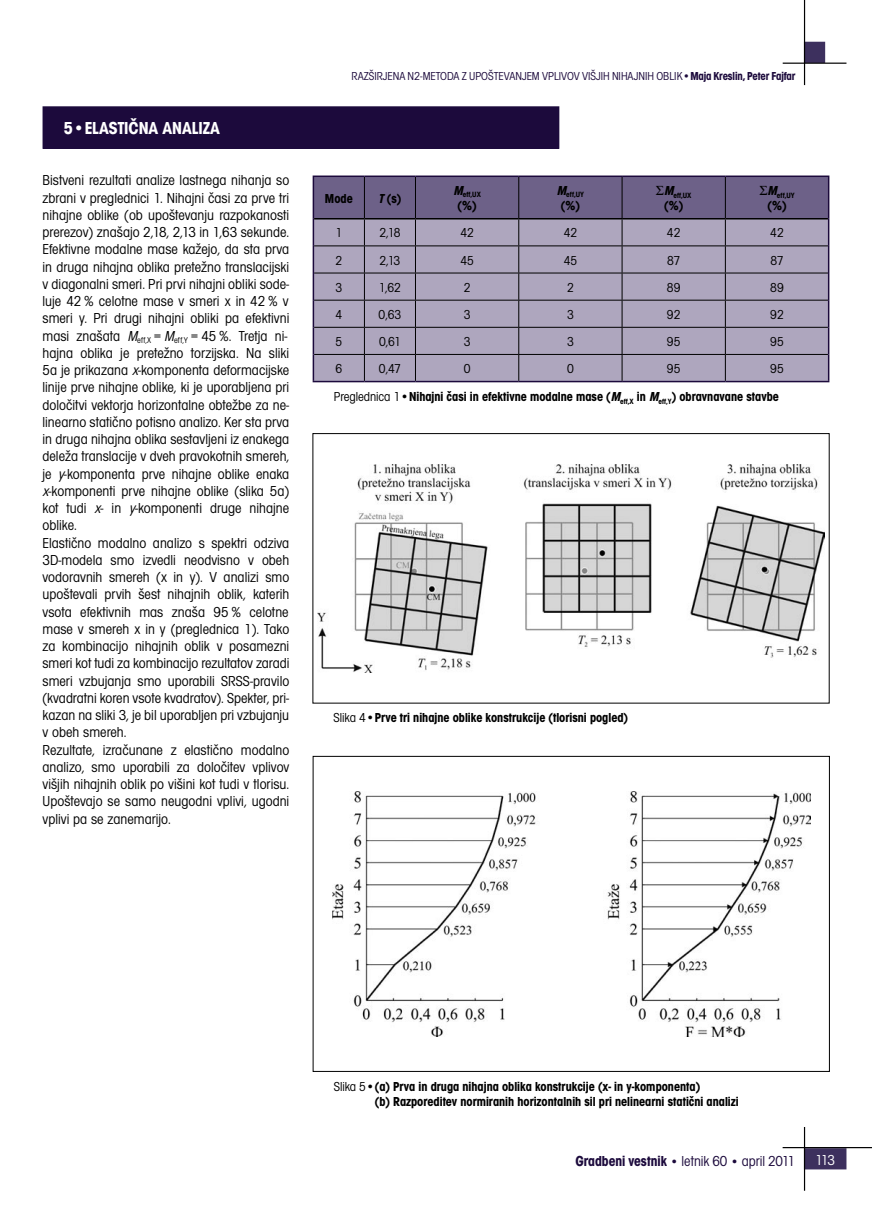
<style>
.page{position:relative;width:872px;height:1212px;background:#fff}
.page>*{position:absolute;margin:0;border:0;box-sizing:border-box;transform-origin:0 0}
._12_13{font:700 condensed 18px "Avant Gar Got Itc TEE";color:#fff}
.Osnovni_tekst{font:condensed 15px/17.2px "Avant Gar Got Itc TEE";color:#000;text-align:justify}
.t1{font:condensed 15px "Avant Gar Got Itc TEE";color:#1c0a3c}
.t2{font:condensed 15px "Avant Gar Got Itc TEE";color:#fff}
.Podpisi{font:700 condensed 13.5px "Avant Gar Got Itc TEE";color:#000}
.Osnovni_tekst-2{font:condensed 13.5px "Avant Gar Got Itc TEE";color:#000}
.Osnovni_tekst-3{font:700 condensed 13.5px "Avant Gar Got Itc TEE";color:#000}
._24_25{font:condensed 12px "Avant Gar Got Itc TEE";color:#1c0a3c}
.Osnovni_tekst-4{font:700 condensed 7.8px "Avant Gar Got Itc TEE";color:#000}
.s1{font-style:italic}
.s2{font-weight:700}
.s3{font-weight:400}
.s4{font-weight:400;color:#fff}
.s5{font-weight:700;font-size:13.5px}
</style>
<div class="page">
<div style="left:804px;top:1149px;width:41px;height:20px;background:#3d305e"></div>
<div style="left:804px;top:1148px;width:42px;height:21px;border:2px solid #3d305e"></div>
<hr style="left:782px;top:1147px;width:90px;height:1px;background:#000">
<hr style="left:804px;top:1127px;width:1px;height:64px;background:#000">
<div style="left:804px;top:42px;width:20px;height:20px;background:#3d305e"></div>
<div style="left:804px;top:42px;width:21px;height:21px;border:2px solid #3d305e"></div>
<hr style="left:782px;top:63px;width:64px;height:1px;background:#000">
<hr style="left:804px;top:0;width:1px;height:85px;background:#000">
<div style="left:43px;top:107px;width:515px;height:41px;background:#1c0a3c"></div>
<div style="left:43px;top:106px;width:516px;height:43px;border:2px solid #1c0a3c"></div>
<hr style="left:313px;top:381px;width:51px;height:1px;background:#1c0a3c">
<hr style="left:364px;top:381px;width:51px;height:1px;background:#1c0a3c">
<hr style="left:415px;top:381px;width:104px;height:1px;background:#1c0a3c">
<hr style="left:519px;top:381px;width:103px;height:1px;background:#1c0a3c">
<hr style="left:622px;top:381px;width:103px;height:1px;background:#1c0a3c">
<hr style="left:725px;top:381px;width:104px;height:1px;background:#1c0a3c">
<div style="left:313px;top:433px;width:516px;height:270px;border:1px solid #000"></div>
<div style="left:313px;top:756px;width:516px;height:316px;border:1px solid #000"></div>
<img style="left:318px;top:465px;width:506px;height:207px">
<img style="left:332px;top:791px;width:478px;height:245px">
<svg style="left:313px;top:176px;width:516px;height:205px;background:#988faa"></svg>
<p class="_12_13" style="left:64px;top:118px;width:158px">5•ELASTIČNA ANALIZA</p>
<p class="Osnovni_tekst" style="left:43px;top:172px;width:248px;text-align:left">Bistveni rezultati analize lastnega nihanja so zbrani v preglednici 1. Nihajni časi za prve tri nihajne oblike (ob upoštevanju razpokanosti prerezov) znašajo 2,18, 2,13 in 1,63 sekunde.<br>Efektivne modalne mase kažejo, da sta prva in druga nihajna oblika pretežno translacijski v diagonalni smeri. Pri prvi nihajni obliki sode&shy;luje 42 % celotne mase v smeri x in 42 % v smeri y. Pri drugi nihajni obliki pa efektivni masi znašata <span class="s1">M</span><sub>eff,X</sub> = <span class="s1">M</span><sub>eff,Y</sub> = 45 %. Tretja ni&shy;hajna oblika je pretežno torzijska. Na sliki 5a je prikazana <span class="s1">x</span>-komponenta deformacijske linije prve nihajne oblike, ki je uporabljena pri določitvi vektorja horizontalne obtežbe za ne&shy;linearno statično potisno analizo. Ker sta prva in druga nihajna oblika sestavljeni iz enakega deleža translacije v dveh pravokotnih smereh, je <span class="s1">y</span>-komponenta prve nihajne oblike enaka <span class="s1">x</span>-komponenti prve nihajne oblike (slika 5a) kot tudi <span class="s1">x</span>- in <span class="s1">y</span>-komponenti druge nihajne oblike.</p>
<p class="Osnovni_tekst" style="left:43px;top:534px;width:248px">Elastično modalno analizo s spektri odziva 3D-modela smo izvedli neodvisno v obeh vodoravnih smereh (x in y). V analizi smo upoštevali prvih šest nihajnih oblik, katerih vsota efektivnih mas znaša 95 % celotne mase v smereh x in y (preglednica 1). Tako za kombinacijo nihajnih oblik v posamezni smeri kot tudi za kombinacijo rezultatov zaradi smeri vzbujanja smo uporabili SRSS-pravilo (kvadratni koren vsote kvadratov). Spekter, pri&shy;kazan na sliki 3, je bil uporabljen pri vzbujanju v obeh smereh.</p>
<p class="Osnovni_tekst" style="left:43px;top:741px;width:248px">Rezultate, izračunane z elastično modalno analizo, smo uporabili za določitev vplivov višjih nihajnih oblik po višini kot tudi v tlorisu.<br>Upoštevajo se samo neugodni vplivi, ugodni vplivi pa se zanemarijo.</p>
<p class="_24_25" style="left:351px;top:70px;width:445px">RAZŠIRJENA N2-METODA Z UPOŠTEVANJEM VPLIVOV VIŠJIH NIHAJNIH OBLIK•<span class="s2">Maja Kreslin, Peter Fajfar</span></p>
<p class="Osnovni_tekst-3" style="left:325px;top:190px;width:29px">Mode</p>
<p class="Osnovni_tekst-3" style="left:378px;top:190px;width:24px"><span class="s1">T</span>(s)</p>
<p class="Osnovni_tekst-4" style="left:453px;top:190px;width:29px"><sup>M</sup>eff,UX</p>
<p class="Osnovni_tekst-3" style="left:457px;top:198px;width:20px">(%)</p>
<p class="Osnovni_tekst-4" style="left:557px;top:190px;width:29px"><sup>M</sup>eff,UY</p>
<p class="Osnovni_tekst-3" style="left:561px;top:198px;width:20px">(%)</p>
<p class="Osnovni_tekst-4" style="left:664px;top:190px;width:29px"><sup>M</sup>eff,UX</p>
<p class="Osnovni_tekst-3" style="left:664px;top:198px;width:20px">(%)</p>
<p class="Osnovni_tekst-4" style="left:767px;top:190px;width:29px"><sup>M</sup>eff,UY</p>
<p class="Osnovni_tekst-3" style="left:767px;top:198px;width:20px">(%)</p>
<p class="Osnovni_tekst-2" style="left:335px;top:225px;width:8px">1</p>
<p class="Osnovni_tekst-2" style="left:379px;top:225px;width:22px">2,18</p>
<p class="Osnovni_tekst-2" style="left:460px;top:225px;width:15px">42</p>
<p class="Osnovni_tekst-2" style="left:563px;top:225px;width:15px">42</p>
<p class="Osnovni_tekst-2" style="left:667px;top:225px;width:15px">42</p>
<p class="Osnovni_tekst-2" style="left:770px;top:225px;width:15px">42</p>
<p class="Osnovni_tekst-2" style="left:335px;top:253px;width:8px">2</p>
<p class="Osnovni_tekst-2" style="left:379px;top:253px;width:22px">2,13</p>
<p class="Osnovni_tekst-2" style="left:460px;top:253px;width:15px">45</p>
<p class="Osnovni_tekst-2" style="left:563px;top:253px;width:15px">45</p>
<p class="Osnovni_tekst-2" style="left:667px;top:253px;width:15px">87</p>
<p class="Osnovni_tekst-2" style="left:770px;top:253px;width:15px">87</p>
<p class="Osnovni_tekst-2" style="left:335px;top:280px;width:8px">3</p>
<p class="Osnovni_tekst-2" style="left:379px;top:280px;width:24px">1,62</p>
<p class="Osnovni_tekst-2" style="left:464px;top:280px;width:8px">2</p>
<p class="Osnovni_tekst-2" style="left:567px;top:280px;width:8px">2</p>
<p class="Osnovni_tekst-2" style="left:667px;top:280px;width:15px">89</p>
<p class="Osnovni_tekst-2" style="left:770px;top:280px;width:15px">89</p>
<p class="Osnovni_tekst-2" style="left:335px;top:307px;width:8px">4</p>
<p class="Osnovni_tekst-2" style="left:378px;top:307px;width:24px">0,63</p>
<p class="Osnovni_tekst-2" style="left:464px;top:307px;width:8px">3</p>
<p class="Osnovni_tekst-2" style="left:567px;top:307px;width:8px">3</p>
<p class="Osnovni_tekst-2" style="left:667px;top:307px;width:15px">92</p>
<p class="Osnovni_tekst-2" style="left:770px;top:307px;width:15px">92</p>
<p class="Osnovni_tekst-2" style="left:335px;top:334px;width:8px">5</p>
<p class="Osnovni_tekst-2" style="left:379px;top:334px;width:23px">0,61</p>
<p class="Osnovni_tekst-2" style="left:464px;top:334px;width:8px">3</p>
<p class="Osnovni_tekst-2" style="left:567px;top:334px;width:8px">3</p>
<p class="Osnovni_tekst-2" style="left:667px;top:334px;width:15px">95</p>
<p class="Osnovni_tekst-2" style="left:770px;top:334px;width:15px">95</p>
<p class="Osnovni_tekst-2" style="left:335px;top:361px;width:8px">6</p>
<p class="Osnovni_tekst-2" style="left:379px;top:361px;width:24px">0,47</p>
<p class="Osnovni_tekst-2" style="left:464px;top:361px;width:8px">0</p>
<p class="Osnovni_tekst-2" style="left:567px;top:361px;width:8px">0</p>
<p class="Osnovni_tekst-2" style="left:667px;top:361px;width:15px">95</p>
<p class="Osnovni_tekst-2" style="left:770px;top:361px;width:15px">95</p>
<p class="Podpisi" style="left:334px;top:389px;width:446px"><span class="s3">Preglednica 1•</span>Nihajni časi in efektivne modalne mase (<span class="s1">M</span><sub>eff,X</sub> in <span class="s1">M</span><sub>eff,Y</sub>) obravnavane stavbe</p>
<p class="Podpisi" style="left:334px;top:710px;width:296px"><span class="s3">Slika 4•</span>Prve tri nihajne oblike konstrukcije (tlorisni pogled)</p>
<p class="Podpisi" style="left:334px;top:1078px;width:368px"><span class="s3">Slika 5•</span>(a) Prva in druga nihajna oblika konstrukcije (x- in y-komponenta)</p>
<p class="Podpisi" style="left:334px;top:1093px;width:406px"><span class="s4">Slika 5•</span>(b) Razporeditev normiranih horizontalnih sil pri nelinearni statični analizi</p>
<p class="t1" style="left:575px;top:1152px;width:221px"><span class="s2">Gradbeni vestnik</span> <span class="s5">•</span> letnik 60 <span class="s5">•</span> april 2011</p>
<p class="t2" style="left:815px;top:1152px;width:21px">113</p>
</div>
